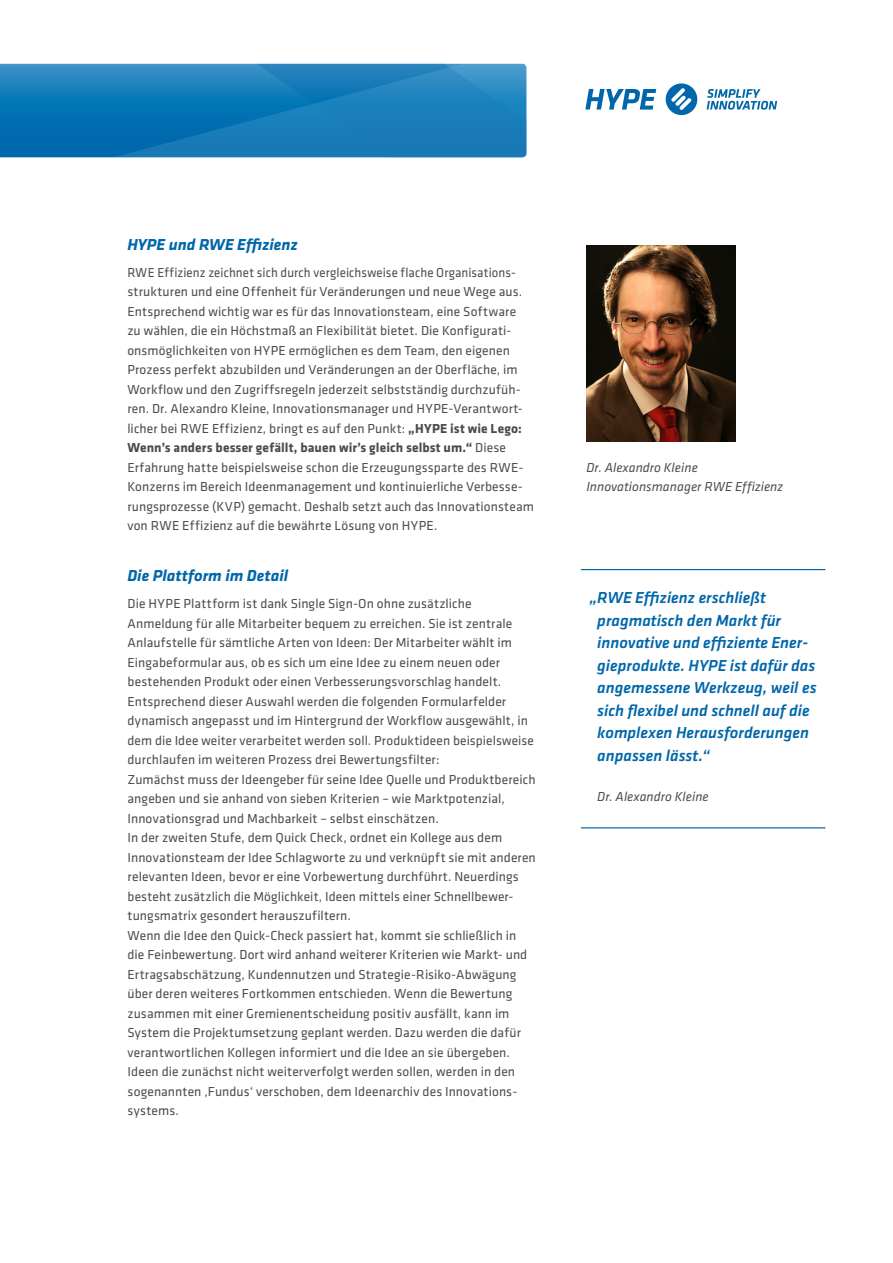
<style>
.page{position:relative;width:893px;height:1263px;background:#fff}
.page>*{position:absolute;margin:0;border:0;box-sizing:border-box;transform-origin:0 0}
.QUOTE{font:italic 500 16.5px/22.5px "Klavika";color:#0067aa}
.TXT_Headline{font:italic 700 16.5px "Klavika";color:#0067aa}
.TXT{font:italic 700 16.5px "Klavika";color:#0067aa}
.TXT-2{font:13.5px/19.5px "Klavika";letter-spacing:.005em;color:#4b4c4d}
.TXT-3{font:13.5px/19.5px "Klavika";letter-spacing:.005em;color:#4b4c4d;scale:.95 1}
.TXT-4{font:italic 13.5px/19.5px "Klavika";color:#4b4c4d}
.QUOTE-2{font:italic 13.5px "Klavika";color:#4b4c4d}
.s1{font-weight:700}
</style>
<div class="page">
<svg style="left:0;top:64px;width:114px;height:93px;background:#0d76b6"></svg>
<svg style="left:666px;top:83px;width:31px;height:32px"></svg>
<svg style="left:585px;top:89px;width:71px;height:21px"></svg>
<svg style="left:706px;top:89px;width:71px;height:21px"></svg>
<svg style="left:114px;top:64px;width:412px;height:93px;background:#197dba"></svg>
<hr style="left:581px;top:569px;width:244px;height:1px;background:#0067aa">
<hr style="left:581px;top:827px;width:244px;height:1px;background:#0067aa">
<img style="left:586px;top:246px;width:150px;height:195px">
<p class="TXT" style="left:127px;top:232px;width:172px">HYPE und RWE Effizienz</p>
<p class="TXT-3" style="left:127px;top:262px;width:429px">RWE Effizienz zeichnet sich durch vergleichsweise flache Organisations&shy;strukturen und eine Offenheit für Veränderungen und neue Wege aus.<br>Entsprechend wichtig war es für das Innovationsteam, eine Software<br>zu wählen, die ein Höchstmaß an Flexibilität bietet. Die Konfigurati&shy;onsmöglichkeiten von HYPE ermöglichen es dem Team, den eigenen Prozess perfekt abzubilden und Veränderungen an der Oberfläche, im Workflow und den Zugriffsregeln jederzeit selbstständig durchzufüh&shy;ren. Dr. Alexandro Kleine, Innovationsmanager und HYPE-Verantwort&shy;licher bei RWE Effizienz, bringt es auf den Punkt: <span class="s1">„HYPE ist wie Lego:<br>Wenn’s anders besser gefällt, bauen wir’s gleich selbst um.“</span> Diese Erfahrung hatte beispielsweise schon die Erzeugungssparte des RWE-Konzerns im Bereich Ideenmanagement und kontinuierliche Verbesse&shy;rungsprozesse (KVP) gemacht. Deshalb setzt auch das Innovationsteam von RWE Effizienz auf die bewährte Lösung von HYPE.</p>
<p class="TXT_Headline" style="left:127px;top:564px;width:162px">Die Plattform im Detail</p>
<p class="TXT-2" style="left:128px;top:593px;width:408px">Die HYPE Plattform ist dank Single Sign-On ohne zusätzliche Anmeldung für alle Mitarbeiter bequem zu erreichen. Sie ist zentrale Anlaufstelle für sämtliche Arten von Ideen: Der Mitarbeiter wählt im Eingabeformular aus, ob es sich um eine Idee zu einem neuen oder bestehenden Produkt oder einen Verbesserungsvorschlag handelt.<br>Entsprechend dieser Auswahl werden die folgenden Formularfelder dynamisch angepasst und im Hintergrund der Workflow ausgewählt, in dem die Idee weiter verarbeitet werden soll. Produktideen beispielsweise durchlaufen im weiteren Prozess drei Bewertungsfilter:</p>
<p class="TXT-2" style="left:128px;top:769px;width:410px">Zumächst muss der Ideengeber für seine Idee Quelle und Produktbereich angeben und sie anhand von sieben Kriterien – wie Marktpotenzial,</p>
<p class="TXT-2" style="left:128px;top:808px;width:313px">Innovationsgrad und Machbarkeit – selbst einschätzen.</p>
<p class="TXT-2" style="left:128px;top:827px;width:410px">In der zweiten Stufe, dem Quick Check, ordnet ein Kollege aus dem Innovationsteam der Idee Schlagworte zu und verknüpft sie mit anderen relevanten Ideen, bevor er eine Vorbewertung durchführt. Neuerdings besteht zusätzlich die Möglichkeit, Ideen mittels einer Schnellbewer&shy;tungsmatrix gesondert herauszufiltern.</p>
<p class="TXT-2" style="left:128px;top:925px;width:401px">Wenn die Idee den Quick-Check passiert hat, kommt sie schließlich in die Feinbewertung. Dort wird anhand weiterer Kriterien wie Markt- und Ertragsabschätzung, Kundennutzen und Strategie-Risiko-Abwägung über deren weiteres Fortkommen entschieden. Wenn die Bewertung zusammen mit einer Gremienentscheidung positiv ausfällt, kann im System die Projektumsetzung geplant werden. Dazu werden die dafür verantwortlichen Kollegen informiert und die Idee an sie übergeben.</p>
<p class="TXT-2" style="left:128px;top:1061px;width:391px">Ideen die zunächst nicht weiterverfolgt werden sollen, werden in den sogenannten ‚Fundus‘ verschoben, dem Ideenarchiv des Innovations&shy;systems.</p>
<p class="TXT-4" style="left:586px;top:457px;width:198px">Dr. Alexandro Kleine<br>Innovationsmanager RWE Effizienz</p>
<p class="QUOTE" style="left:597px;top:586px;width:221px;text-indent:-8px">„RWE Effizienz erschließt pragmatisch den Markt für innovative und effiziente Ener&shy;gieprodukte. HYPE ist dafür das angemessene Werkzeug, weil es sich flexibel und schnell auf die komplexen Herausforderungen anpassen lässt.“</p>
<p class="QUOTE-2" style="left:597px;top:788px;width:113px">Dr. Alexandro Kleine</p>
</div>
